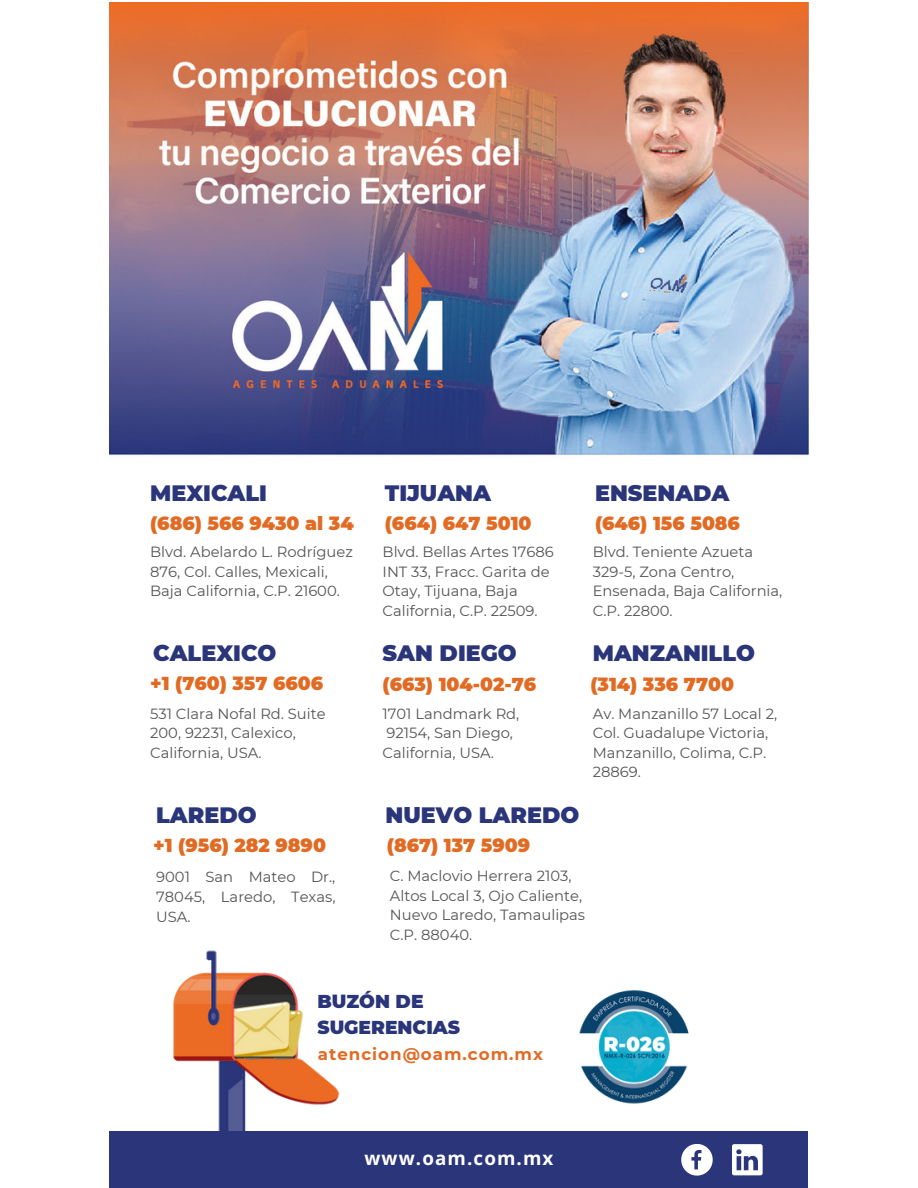
<style>
.page{position:relative;width:918px;height:1188px;background:#fff}
.page>*{position:absolute;margin:0;border:0;box-sizing:border-box;transform-origin:0 0}
.t1{font:900 22.2px "Montserrat";color:#2a357a}
.t2{font:900 18.75px "Montserrat";color:#e26b24}
.t3{font:700 18.75px "Open Sans";letter-spacing:.06em;color:#fff}
.t4{font:900 18.6px/25.8px "Montserrat";color:#2a357a}
.t5{font:700 16.65px "Montserrat";letter-spacing:.06em;color:#e26b24}
.t6{font:14.7px/19.5px "Montserrat";color:#545454}
</style>
<div class="page">
<img style="left:110px;top:2px;width:698px;height:454px">
<img style="left:173px;top:950px;width:167px;height:181px">
<div style="left:105px;top:1131px;width:704px;height:57px;background:#2a357a"></div>
<svg style="left:681px;top:1144px;width:32px;height:32px"></svg>
<svg style="left:732px;top:1144px;width:31px;height:31px"></svg>
<img style="left:579px;top:990px;width:110px;height:114px">
<p class="t1" style="left:150px;top:480px;width:118px">MEXICALI</p>
<p class="t1" style="left:385px;top:480px;width:108px">TIJUANA</p>
<p class="t1" style="left:595px;top:480px;width:136px">ENSENADA</p>
<p class="t2" style="left:150px;top:512px;width:205px">(686) 566 9430 al 34</p>
<p class="t2" style="left:385px;top:512px;width:148px">(664) 647 5010</p>
<p class="t2" style="left:595px;top:512px;width:146px">(646) 156 5086</p>
<p class="t6" style="left:150px;top:542px;width:204px">Blvd. Abelardo L. Rodríguez<br>876, Col. Calles, Mexicali,<br>Baja California, C.P. 21600.</p>
<p class="t6" style="left:383px;top:542px;width:173px">Blvd. Bellas Artes 17686<br>INT 33, Fracc. Garita de<br>Otay, Tijuana, Baja<br>California, C.P. 22509.</p>
<p class="t6" style="left:593px;top:542px;width:191px">Blvd. Teniente Azueta<br>329-5, Zona Centro,<br>Ensenada, Baja California,<br>C.P. 22800.</p>
<p class="t1" style="left:153px;top:640px;width:125px">CALEXICO</p>
<p class="t1" style="left:383px;top:640px;width:136px">SAN DIEGO</p>
<p class="t1" style="left:593px;top:640px;width:164px">MANZANILLO</p>
<p class="t2" style="left:150px;top:672px;width:175px">+1 (760) 357 6606</p>
<p class="t2" style="left:383px;top:673px;width:155px">(663) 104-02-76</p>
<p class="t2" style="left:590px;top:673px;width:145px">(314) 336 7700</p>
<p class="t6" style="left:150px;top:704px;width:177px">531 Clara Nofal Rd. Suite<br>200, 92231, Calexico,<br>California, USA.</p>
<p class="t6" style="left:383px;top:704px;width:138px">1701 Landmark Rd,</p>
<p class="t6" style="left:383px;top:723px;width:132px">92154, San Diego,<br>California, USA.</p>
<p class="t6" style="left:593px;top:704px;width:186px">Av. Manzanillo 57 Local 2,<br>Col. Guadalupe Victoria,<br>Manzanillo, Colima, C.P.<br>28869.</p>
<p class="t1" style="left:156px;top:802px;width:102px">LAREDO</p>
<p class="t1" style="left:386px;top:802px;width:195px">NUEVO LAREDO</p>
<p class="t2" style="left:153px;top:834px;width:174px">+1 (956) 282 9890</p>
<p class="t2" style="left:387px;top:834px;width:145px">(867) 137 5909</p>
<p class="t6" style="left:156px;top:867px;width:181px;line-height:20.2px;text-align:justify">9001 San Mateo Dr., 78045, Laredo, Texas, USA.</p>
<p class="t6" style="left:390px;top:866px;width:197px">C. Maclovio Herrera 2103,<br>Altos Local 3, Ojo Caliente,<br>Nuevo Laredo, Tamaulipas<br>C.P. 88040.</p>
<p class="t4" style="left:317px;top:988px;width:144px">BUZÓN DE<br>SUGERENCIAS</p>
<p class="t5" style="left:318px;top:1044px;width:226px">atencion@oam.com.mx</p>
<p class="t3" style="left:364px;top:1145px;width:191px">www.oam.com.mx</p>
</div>
